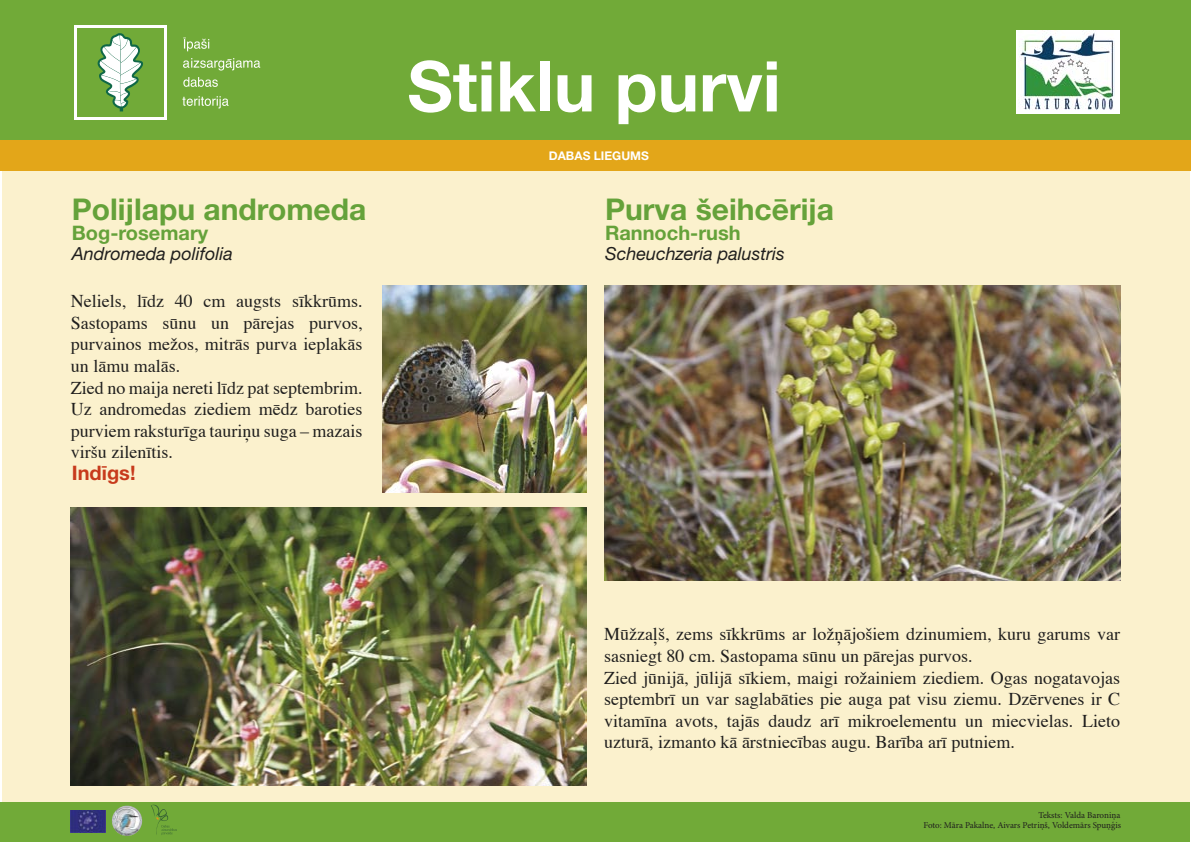
<style>
.page{position:relative;width:1191px;height:842px;background:#fff}
.page>*{position:absolute;margin:0;border:0;box-sizing:border-box;transform-origin:0 0}
.t1{font:700 70px "Helvetica Neue CE";color:#fff}
.t2{font:700 30px "Helvetica Neue CE";color:#65a23a}
.t3{font:700 20px "Helvetica Neue CE";color:#65a23a}
.t4{font:700 20px "Helvetica Neue CE";color:#c73a1c}
.t5{font:18px/21.6px "Times";color:#1f1e1d}
.t6{font:italic 18px "Helvetica Neue CE";color:#1f1e1d}
.t7{font:700 12px "Helvetica Neue CE";color:#fff}
.t8{font:9px "Minion Pro";letter-spacing:-.005em;color:#1f1e1d}
</style>
<div class="page">
<div style="left:2px;top:1px;width:1187px;height:841px;background:#fbf1cd"></div>
<div style="left:0;top:1px;width:1190px;height:140px;background:#71aa38"></div>
<div style="left:0;top:141px;width:1191px;height:30px;background:#e3a619"></div>
<div style="left:0;top:802px;width:1189px;height:40px;background:#71aa38"></div>
<div style="left:74px;top:26px;width:92px;height:94px;background:#fff"></div>
<div style="left:77px;top:28px;width:87px;height:89px;background:#71aa38"></div>
<svg style="left:97px;top:33px;width:46px;height:78px"></svg>
<svg style="left:182px;top:96px;width:47px;height:12px"></svg>
<svg style="left:183px;top:77px;width:35px;height:10px"></svg>
<svg style="left:183px;top:58px;width:77px;height:13px"></svg>
<svg style="left:183px;top:38px;width:26px;height:13px"></svg>
<div style="left:1017px;top:30px;width:103px;height:84px;background:#fff"></div>
<img style="left:1018px;top:30px;width:96px;height:80px">
<img style="left:71px;top:507px;width:516px;height:278px">
<img style="left:383px;top:285px;width:204px;height:208px">
<img style="left:71px;top:810px;width:35px;height:22px">
<img style="left:112px;top:806px;width:30px;height:30px">
<svg style="left:151px;top:805px;width:26px;height:30px"></svg>
<img style="left:604px;top:285px;width:516px;height:296px">
<h2 class="t2" style="left:72px;top:192px;width:296px">Polijlapu andromeda</h2>
<p class="t3" style="left:72px;top:222px;width:138px">Bog-rosemary</p>
<p class="t6" style="left:72px;top:243px;width:163px">Andromeda polifolia</p>
<p class="t5" style="left:71px;top:291px;width:293px">Neliels, līdz 40 cm augsts sīkkrūms.<br>Sastopams sūnu un pārejas purvos, purvainos mežos, mitrās purva ieplakās un lāmu malās.<br>Zied no maija nereti līdz pat septembrim.<br>Uz andromedas ziediem mēdz baroties purviem raksturīga tauriņu suga – mazais viršu zilenītis.</p>
<p class="t4" style="left:72px;top:462px;width:65px">Indīgs!</p>
<h1 class="t1" style="left:407px;top:47px;width:375px">Stiklu purvi</h1>
<p class="t7" style="left:549px;top:149px;width:102px">DABAS LIEGUMS</p>
<h2 class="t2" style="left:605px;top:192px;width:230px">Purva šeihcērija</h2>
<p class="t3" style="left:605px;top:221px;width:137px">Rannoch-rush</p>
<p class="t6" style="left:605px;top:243px;width:181px">Scheuchzeria palustris</p>
<p class="t5" style="left:604px;top:624px;width:517px">Mūžzaļš, zems sīkkrūms ar ložņājošiem dzinumiem, kuru garums var sasniegt 80 cm. Sastopama sūnu un pārejas purvos.<br>Zied jūnijā, jūlijā sīkiem, maigi rožainiem ziediem. Ogas nogatavojas septembrī un var saglabāties pie auga pat visu ziemu. Dzērvenes ir C vitamīna avots, tajās daudz arī mikroelementu un miecvielas. Lieto uzturā, izmanto kā ārstniecības augu. Barība arī putniem.</p>
<p class="t8" style="left:1038px;top:810px;width:83px">Teksts: Valda Baroniņa</p>
<p class="t8" style="left:923px;top:820px;width:199px">Foto: Māra Pakalne, Aivars Petriņš, Voldemārs Spuņģis</p>
</div>
